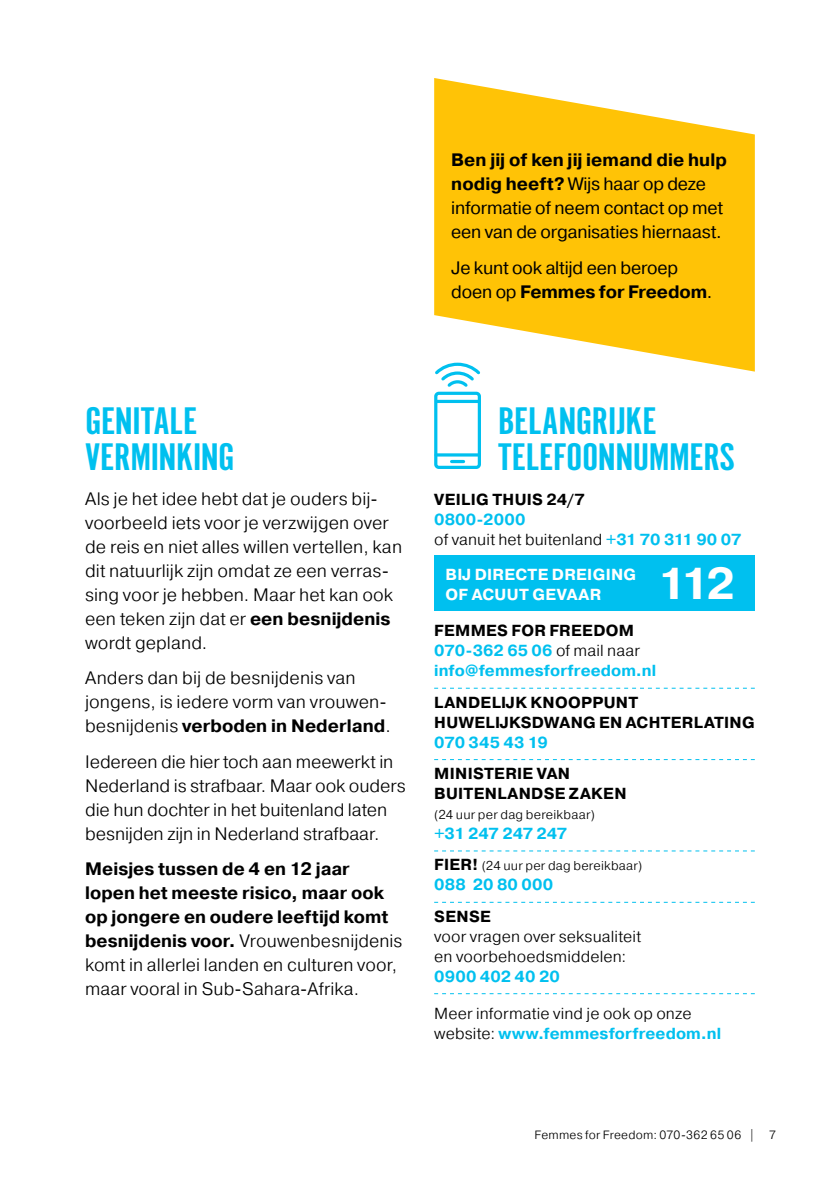
<style>
.page{position:relative;width:840px;height:1191px;background:#fff}
.page>*{position:absolute;margin:0;border:0;box-sizing:border-box;transform-origin:0 0}
.t1{font:700 44.6px "Pragmatica";color:#fff}
.t2{font:40px/36px "Alternate Got No 1 D";letter-spacing:-.01em;color:#00c0ef;scale:1.2 1}
.t3{font:300 18px/24px "Pragmatica";color:#000}
.t4{font:700 18px/24px "Pragmatica";color:#000}
.t5{font:18px/24px "Pragmatica";letter-spacing:-.01em;color:#000}
.t6{font:700 16px/20px "Pragmatica";letter-spacing:.005em;color:#00c0ef}
.t7{font:300 16px/20px "Pragmatica";letter-spacing:.01em;color:#000}
.t8{font:700 16px/20px "Pragmatica";letter-spacing:.02em;color:#000}
.t9{font:700 16px/20px "Pragmatica";letter-spacing:.02em;color:#fff}
.t10{font:700 16px "Pragmatica";letter-spacing:-.025em;color:#00c0ef}
.t11{font:300 12.8px "Pragmatica";letter-spacing:.015em;color:#000}
.t12{font:300 12px "Pragmatica";letter-spacing:.02em;color:#000}
.s1{font-weight:700}
.s2{font-weight:300}
.s3{font-weight:300;color:#000}
.s4{color:#000}
.s5{font-weight:700;font-size:16px}
.s6{font-weight:700;color:#00c0ef}
</style>
<div class="page">
<svg style="left:434px;top:687px;width:320px;height:1px"></svg>
<svg style="left:434px;top:759px;width:320px;height:1px"></svg>
<svg style="left:434px;top:850px;width:320px;height:1px"></svg>
<svg style="left:434px;top:901px;width:320px;height:1px"></svg>
<svg style="left:434px;top:993px;width:320px;height:1px"></svg>
<svg style="left:434px;top:78px;width:320px;height:293px;fill:#ffc306"></svg>
<div style="left:434px;top:392px;width:46px;height:77px;border:3px solid #00c0ef;border-radius:3px"></div>
<hr style="left:436px;top:400px;width:42px;height:3px;background:#00c0ef">
<hr style="left:436px;top:453px;width:43px;height:3px;background:#00c0ef">
<svg style="left:451px;top:460px;width:12px;height:3px"></svg>
<svg style="left:434px;top:363px;width:46px;height:24px"></svg>
<div style="left:434px;top:556px;width:320px;height:55px;background:#00c0ef"></div>
<p class="t5" style="left:451px;top:149px;width:277px"><span class="s1">Ben jij of ken jij iemand die hulp nodig heeft?</span> Wijs haar op deze informatie of neem contact op met een van de organisaties hiernaast.</p>
<p class="t5" style="left:451px;top:256px;width:262px">Je kunt ook altijd een beroep doen op <span class="s1">Femmes for Freedom</span>.</p>
<h2 class="t2" style="left:85px;top:403px;width:126px">GENITALE<br>VERMINKING</h2>
<p class="t3" style="left:85px;top:486px;width:318px">Als je het idee hebt dat je ouders bij&shy;voorbeeld iets voor je verzwijgen over de reis en niet alles willen vertellen, kan dit natuurlijk zijn omdat ze een verras&shy;sing voor je hebben. Maar het kan ook een teken zijn dat er <span class="s1">een besnijdenis </span>wordt gepland.</p>
<p class="t3" style="left:85px;top:666px;width:307px">Anders dan bij de besnijdenis van jongens, is iedere vorm van vrouwen&shy;besnijdenis <span class="s1">verboden in Nederland</span>.</p>
<p class="t3" style="left:85px;top:749px;width:322px">Iedereen die hier toch aan meewerkt in Nederland is strafbaar. Maar ook ouders die hun dochter in het buitenland laten besnijden zijn in Nederland strafbaar.</p>
<p class="t4" style="left:85px;top:857px;width:318px">Meisjes tussen de 4 en 12 jaar lopen het meeste risico, maar ook op jongere en oudere leeftijd komt besnijdenis voor. <span class="s2">Vrouwenbesnijdenis komt in allerlei landen en culturen voor, maar vooral in Sub-Sahara-Afrika.</span></p>
<h2 class="t2" style="left:497px;top:403px;width:199px">BELANGRIJKE<br>TELEFOONNUMMERS</h2>
<p class="t8" style="left:434px;top:489px;width:152px">VEILIG THUIS 24/7</p>
<p class="t6" style="left:434px;top:509px;width:308px">0800-2000<br><span class="s3">of vanuit het buitenland</span> +31 70 311 90 07</p>
<p class="t9" style="left:445px;top:564px;width:192px">BIJ DIRECTE DREIGING<br>OF ACUUT GEVAAR</p>
<h1 class="t1" style="left:657px;top:555px;width:79px">112</h1>
<p class="t6" style="left:434px;top:621px;width:223px"><span class="s4">FEMMES FOR FREEDOM<br></span>070-362 65 06 <span class="s3">of mail naar </span>info@femmesforfreedom.nl</p>
<p class="t8" style="left:434px;top:692px;width:322px">LANDELIJK KNOOPPUNT<br>HUWELIJKSDWANG EN ACHTERLATING</p>
<p class="t6" style="left:434px;top:732px;width:115px">070 345 43 19</p>
<p class="t8" style="left:434px;top:764px;width:194px">MINISTERIE VAN<br>BUITENLANDSE ZAKEN</p>
<p class="t11" style="left:434px;top:806px;width:162px">(24 uur per dag bereikbaar)</p>
<p class="t10" style="left:434px;top:823px;width:135px">+31 247 247 247</p>
<p class="t11" style="left:434px;top:858px;width:209px"><span class="s5">FIER!</span> (24 uur per dag bereikbaar)</p>
<p class="t6" style="left:434px;top:875px;width:120px">088 20 80 000</p>
<p class="t8" style="left:434px;top:906px;width:58px">SENSE</p>
<p class="t7" style="left:434px;top:926px;width:208px">voor vragen over seksualiteit en voorbehoedsmiddelen:</p>
<p class="t6" style="left:434px;top:966px;width:127px">0900 402 40 20</p>
<p class="t7" style="left:434px;top:1003px;width:288px">Meer informatie vind je ook op onze website: <span class="s6">www.femmesforfreedom.nl</span></p>
<p class="t12" style="left:534px;top:1127px;width:243px">Femmes for Freedom: 070-362 65 06 | 7</p>
</div>
